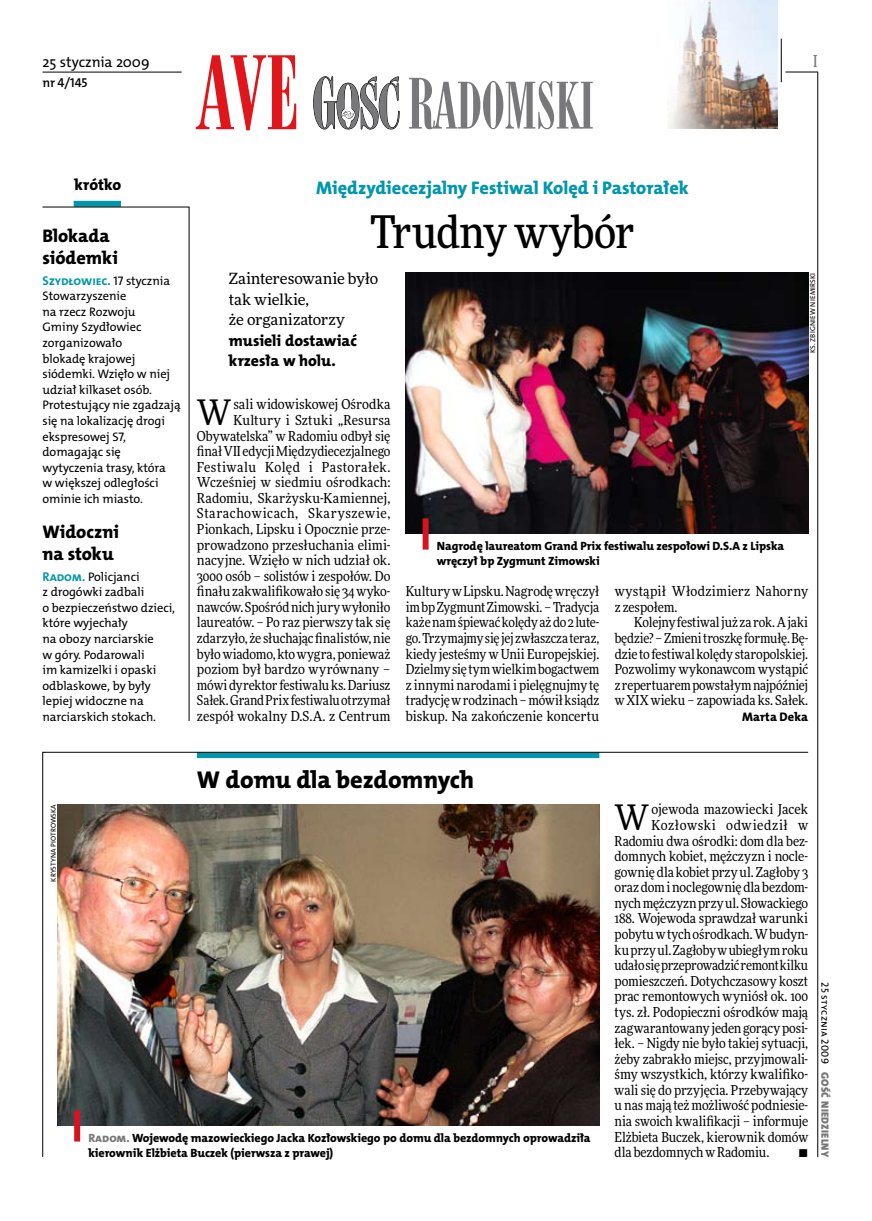
<style>
.page{position:relative;width:872px;height:1221px;background:#fff}
.page>*{position:absolute;margin:0;border:0;box-sizing:border-box;transform-origin:0 0}
.t1{font:500 45px "Freeday Narrow";letter-spacing:-.005em;color:#000}
.t2{font:35.25px "Freeday Narrow News";color:#000}
.t3{font:24.45px "The Mix HP8 Ex Bld";color:#000}
.t4{font:18.3px "The Mix HP8 Ex Bld";color:#0097aa}
.t5{font:18.3px/21.6px "The Mix HP8 Ex Bld";color:#000}
.t6{font:500 16.5px "Freeday Narrow";color:#787779;scale:.9 1}
.t7{font:15.75px/20.4px "The Mix HP8 Ex Bld";color:#000}
.t8{font:15.45px/20.4px "Freeday News";letter-spacing:-.01em;color:#000}
.t9{font:14.85px "The Mix HP5 Plain";color:#000}
.t10{font:13.8px/15.6px "Freeday Narrow News";letter-spacing:-.005em;color:#000;text-align:justify}
.t11{font:13.8px "Freeday Narrow News";letter-spacing:.04em;color:#000}
.t12{font:12.9px "The Mix HP6 Se Bld";color:#000}
.t13{font:12.75px "The Mix HP7 Bld";letter-spacing:-.005em;color:#0097aa}
.t14{font:12.45px/15.6px "The Mix HP5 Plain";letter-spacing:-.005em;color:#000}
.t15{font:12.45px "The Mix HP8 Ex Bld";color:#000}
.t16{font:12px/15.6px "The Mix HP8 Ex Bld";letter-spacing:-.005em;color:#000}
.t17{font:10.5px "The Mix HP9 Blk";letter-spacing:.025em;color:#787779}
.t18{font:10.5px "The Mix HP5 Plain";letter-spacing:.02em;color:#000}
.t19{font:7.2px "The Mix HP5 Plain";letter-spacing:.015em;color:#000}
.s1{font-family:"The Mix HP5 Plain";font-size:12.45px;color:#000}
.s2{font-family:"The Mix HP7 Bld";font-size:12.75px;color:#0097aa}
.s3{color:#787779}
</style>
<div class="page">
<hr style="left:817px;top:72px;width:1px;height:1084px;background:#000">
<hr style="left:781px;top:39px;width:1px;height:43px;background:#000">
<svg style="left:42px;top:751px;width:766px;height:406px"></svg>
<img style="left:668px;top:0;width:109px;height:128px">
<svg style="left:313px;top:76px;width:87px;height:53px"></svg>
<svg style="left:409px;top:78px;width:184px;height:51px"></svg>
<svg style="left:196px;top:55px;width:100px;height:75px"></svg>
<hr style="left:785px;top:72px;width:32px;height:1px;background:#000">
<hr style="left:43px;top:72px;width:139px;height:1px;background:#000">
<img style="left:57px;top:804px;width:542px;height:321px">
<img style="left:406px;top:273px;width:402px;height:261px">
<div style="left:74px;top:1110px;width:6px;height:31px;background:#d4151f"></div>
<div style="left:422px;top:518px;width:6px;height:31px;background:#d4151f"></div>
<div style="left:74px;top:201px;width:47px;height:6px;background:#0097aa"></div>
<svg style="left:42px;top:207px;width:147px;height:514px"></svg>
<p class="t9" style="left:43px;top:53px;width:109px">25 stycznia 2009</p>
<p class="t12" style="left:43px;top:75px;width:46px">nr 4/145</p>
<p class="t6" style="left:813px;top:50px;width:6px">I</p>
<p class="t7" style="left:74px;top:175px;width:48px">krótko</p>
<h3 class="t5" style="left:43px;top:226px;width:77px">Blokada siódemki</h3>
<p class="t13" style="left:43px;top:272px;width:129px">Szydłowiec. <span class="s1">17 stycznia</span></p>
<p class="t14" style="left:43px;top:288px;width:140px">Stowarzyszenie<br>na rzecz Rozwoju<br>Gminy Szydłowiec zorganizowało<br>blokadę krajowej siódemki. Wzięło w niej udział kilkaset osób.<br>Protestujący nie zgadzają się na lokalizację drogi ekspresowej S7, domagając się wytyczenia trasy, która<br>w większej odległości ominie ich miasto.</p>
<h3 class="t5" style="left:43px;top:521px;width:77px">Widoczni na stoku</h3>
<p class="t14" style="left:43px;top:568px;width:134px"><span class="s2">Radom.</span> Policjanci<br>z drogówki zadbali<br>o bezpieczeństwo dzieci, które wyjechały<br>na obozy narciarskie<br>w góry. Podarowali<br>im kamizelki i opaski odblaskowe, by były lepiej widoczne na narciarskich stokach.</p>
<h3 class="t4" style="left:316px;top:175px;width:374px">Międzydiecezjalny Festiwal Kolęd i Pastorałek</h3>
<h1 class="t1" style="left:370px;top:204px;width:266px">Trudny wybór</h1>
<p class="t8" style="left:229px;top:268px;width:151px">Zainteresowanie było tak wielkie,<br>że organizatorzy</p>
<p class="t7" style="left:229px;top:330px;width:130px">musieli dostawiać krzesła w holu.</p>
<h2 class="t2" style="left:197px;top:390px;width:36px">W</h2>
<p class="t10" style="left:197px;top:396px;width:195px;text-align:right">sali widowiskowej Ośrodka Kultury i Sztuki „Resursa Obywatelska” w Radomiu odbył się finał VII edycji Międzydiecezjalnego Festiwalu Kolęd i Pastorałek.<br>Wcześniej w siedmiu ośrodkach:<br>Radomiu, Skarżysku-Kamiennej, Starachowicach, Skaryszewie, Pionkach, Lipsku i Opocznie prze&shy;prowadzono przesłuchania elimi&shy;nacyjne. Wzięło w nich udział ok.<br>3000 osób – solistów i zespołów. Do finału zakwalifikowało się 34 wyko&shy;nawców. Spośród nich jury wyłoniło laureatów. – Po raz pierwszy tak się zdarzyło, że słuchając finalistów, nie było wiadomo, kto wygra, ponieważ poziom był bardzo wyrównany – mówi dyrektor festiwalu ks. Dariusz Sałek. Grand Prix festiwalu otrzymał zespół wokalny D.S.A. z Centrum</p>
<p class="t19" style="left:808px;top:353px;width:81px;rotate:-90deg">Ks. Zbigniew N iemirski</p>
<p class="t16" style="left:437px;top:538px;width:349px">Nagrodę laureatom Grand Prix festiwalu zespołowi D.S.A z Lipska wręczył bp Zygmunt Zimowski</p>
<p class="t10" style="left:406px;top:583px;width:195px">Kultury wLipsku. Nagrodę wręczył im bp Zygmunt Zimowski. – Tradycja każe nam śpiewać kolędy aż do 2 lute&shy;go. Trzymajmy się jej zwłaszcza teraz, kiedy jesteśmy w Unii Europejskiej.<br>Dzielmy się tym wielkim bogactwem z innymi narodami i pielęgnujmy tę tradycję wrodzinach – mówił ksiądz biskup. Na zakończenie koncertu</p>
<p class="t10" style="left:614px;top:583px;width:195px">wystąpił Włodzimierz Nahorny z zespołem.</p>
<p class="t10" style="left:614px;top:614px;width:195px;text-indent:20px">Kolejny festiwal już za rok. Ajaki będzie? – Zmieni troszkę formułę. Bę&shy;dzie to festiwal kolędy staropolskiej.<br>Pozwolimy wykonawcom wystąpić z repertuarem powstałym najpóźniej w XIX wieku – zapowiada ks. Sałek.</p>
<p class="t15" style="left:742px;top:708px;width:68px">Marta Deka</p>
<h3 class="t3" style="left:197px;top:764px;width:279px">W domu dla bezdomnych</h3>
<p class="t19" style="left:49px;top:881px;width:79px;rotate:-90deg">Krystyna Piotrowska</p>
<p class="t16" style="left:88px;top:1129px;width:504px"><span class="s3">Radom.</span> Wojewodę mazowieckiego Jacka Kozłowskiego po domu dla bezdomnych oprowadziła kierownik Elżbieta Buczek (pierwsza z prawej)</p>
<h2 class="t2" style="left:614px;top:795px;width:36px">W</h2>
<p class="t10" style="left:651px;top:801px;width:158px">ojewoda mazowiecki Jacek</p>
<p class="t11" style="left:651px;top:816px;width:158px">Kozłowski odwiedził w</p>
<p class="t10" style="left:614px;top:832px;width:195px">Radomiu dwa ośrodki: dom dla bez-</p>
<p class="t10" style="left:614px;top:848px;width:195px">domnych kobiet, mężczyzn i nocle-</p>
<p class="t10" style="left:614px;top:863px;width:195px">gownię dla kobiet przy ul. Zagłoby 3</p>
<p class="t10" style="left:614px;top:879px;width:195px">oraz dom i noclegownię dla bezdom-</p>
<p class="t10" style="left:614px;top:895px;width:195px">nych mężczyzn przy ul. Słowackiego</p>
<p class="t10" style="left:614px;top:910px;width:195px">188. Wojewoda sprawdzał warunki</p>
<p class="t10" style="left:614px;top:926px;width:195px">pobytu w tych ośrodkach. W budyn-</p>
<p class="t10" style="left:614px;top:941px;width:195px">ku przy ul. Zagłoby w ubiegłym roku</p>
<p class="t10" style="left:614px;top:957px;width:195px">udało się przeprowadzić remont kilku</p>
<p class="t10" style="left:614px;top:972px;width:195px">pomieszczeń. Dotychczasowy koszt</p>
<p class="t10" style="left:614px;top:988px;width:195px">prac remontowych wyniósł ok. 100</p>
<p class="t10" style="left:614px;top:1004px;width:195px">tys. zł. Podopieczni ośrodków mają</p>
<p class="t10" style="left:614px;top:1019px;width:195px">zagwarantowany jeden gorący posi-</p>
<p class="t10" style="left:614px;top:1035px;width:195px">łek. – Nigdy nie było takiej sytuacji,</p>
<p class="t10" style="left:614px;top:1050px;width:195px">żeby zabrakło miejsc, przyjmowali-</p>
<p class="t10" style="left:614px;top:1066px;width:195px">śmy wszystkich, którzy kwalifiko-</p>
<p class="t10" style="left:614px;top:1081px;width:195px">wali się do przyjęcia. Przebywający</p>
<p class="t10" style="left:614px;top:1097px;width:195px">u nas mają też możliwość podniesie-</p>
<p class="t10" style="left:614px;top:1112px;width:195px">nia swoich kwalifikacji – informuje</p>
<p class="t10" style="left:614px;top:1128px;width:195px">Elżbieta Buczek, kierownik domów</p>
<p class="t10" style="left:614px;top:1144px;width:156px">dla bezdomnych w Radomiu.</p>
<p class="t10" style="left:798px;top:1144px;width:11px">•</p>
<p class="t18" style="left:832px;top:982px;width:83px;rotate:90deg">25 stycznia 2009</p>
<p class="t17" style="left:832px;top:1071px;width:87px;rotate:90deg">Gość Niedzielny</p>
</div>
